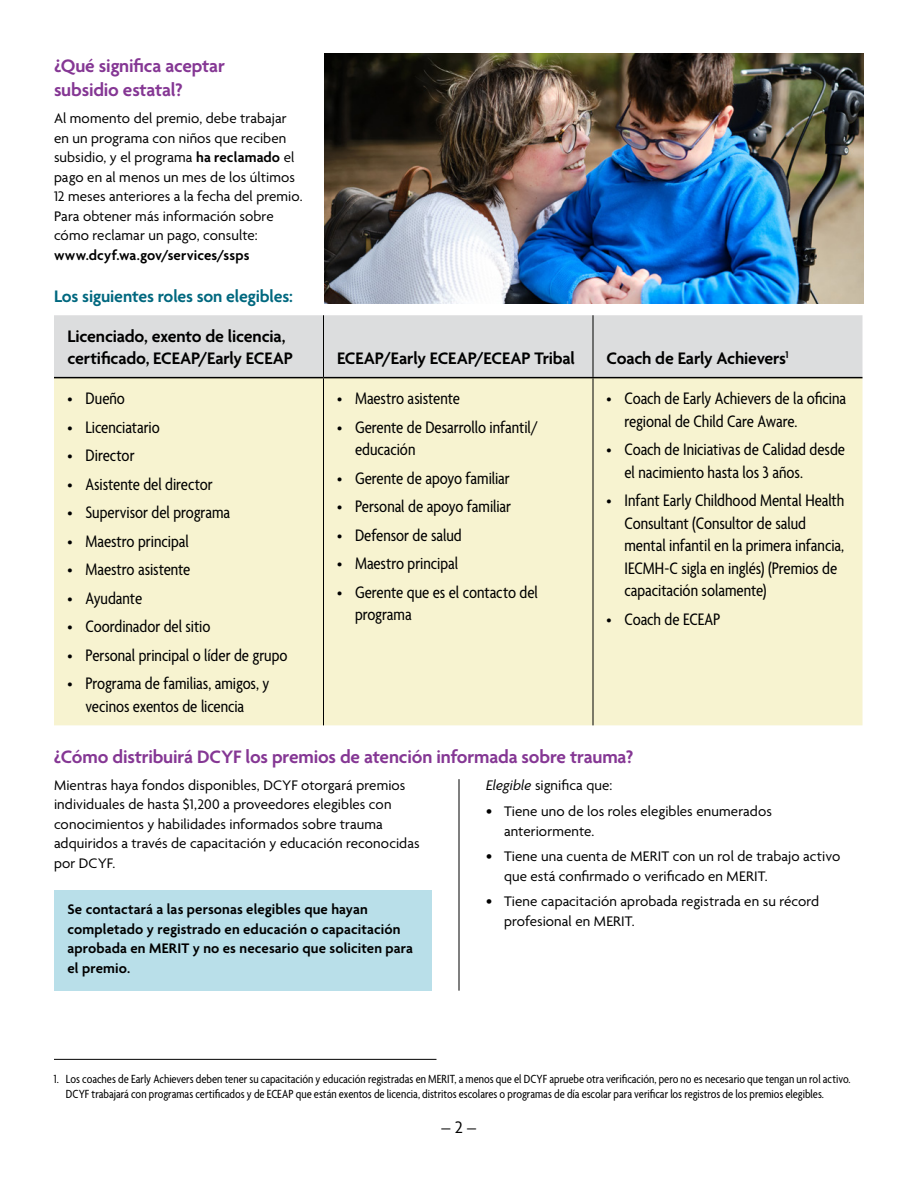
<style>
.page{position:relative;width:918px;height:1188px;background:#fff}
.page>*{position:absolute;margin:0;border:0;box-sizing:border-box;transform-origin:0 0}
.t1{font:600 19.5px/24px "Agenda";letter-spacing:-.01em;color:#853794}
.t2{font:condensed 18px/22.5px "Agenda";letter-spacing:-.005em;color:#000}
.t3{font:600 18px/22.5px "Agenda";letter-spacing:-.01em;color:#000}
.t4{font:600 18px "Agenda";letter-spacing:-.01em;color:#00687f}
.t5{font:18px "Agenda";color:#000}
.t6{font:15px/19.5px "Agenda";letter-spacing:.005em;color:#000}
.t7{font:600 15px/19.5px "Agenda";letter-spacing:.005em;color:#000}
.t8{font:condensed 12.75px/15.8px "Agenda";color:#000}
.s1{font-weight:600}
.s2{font-size:16.5px}
.s3{font-style:italic}
</style>
<div class="page">
<div style="left:54px;top:315px;width:808px;height:62px;background:#dcddde"></div>
<div style="left:54px;top:378px;width:808px;height:347px;background:#f7f3d0"></div>
<hr style="left:323px;top:315px;width:1px;height:62px;background:#000">
<hr style="left:593px;top:315px;width:1px;height:62px;background:#000">
<hr style="left:323px;top:378px;width:1px;height:347px;background:#000">
<hr style="left:593px;top:378px;width:1px;height:347px;background:#000">
<hr style="left:54px;top:377px;width:270px;height:1px;background:#000">
<hr style="left:324px;top:377px;width:269px;height:1px;background:#000">
<hr style="left:593px;top:377px;width:270px;height:1px;background:#000">
<hr style="left:54px;top:1059px;width:382px;height:1px;background:#000">
<div style="left:54px;top:890px;width:378px;height:101px;background:#b9dfe9"></div>
<hr style="left:459px;top:779px;width:1px;height:212px;background:#000">
<img style="left:324px;top:53px;width:540px;height:250px">
<p class="t1" style="left:54px;top:55px;width:172px">¿Qué significa aceptar subsidio estatal?</p>
<p class="t6" style="left:54px;top:110px;width:250px">Al momento del premio, debe trabajar en un programa con niños que reciben subsidio, y el programa <span class="s1">ha reclamado</span> el pago en al menos un mes de los últimos 12 meses anteriores a la fecha del premio.<br>Para obtener más información sobre cómo reclamar un pago, consulte:</p>
<p class="t7" style="left:54px;top:246px;width:197px">www.dcyf.wa.gov/services/ssps</p>
<p class="t4" style="left:54px;top:286px;width:240px">Los siguientes roles son elegibles:</p>
<p class="t3" style="left:68px;top:326px;width:227px">Licenciado, exento de licencia, certificado, ECEAP/Early ECEAP</p>
<p class="t2" style="left:68px;top:388px;width:59px"><span class="s2">•</span> Dueño</p>
<p class="t2" style="left:68px;top:417px;width:94px"><span class="s2">•</span> Licenciatario</p>
<p class="t2" style="left:68px;top:445px;width:69px"><span class="s2">•</span> Director</p>
<p class="t2" style="left:68px;top:474px;width:147px"><span class="s2">•</span> Asistente del director</p>
<p class="t2" style="left:68px;top:502px;width:164px"><span class="s2">•</span> Supervisor del programa</p>
<p class="t2" style="left:68px;top:531px;width:123px"><span class="s2">•</span> Maestro principal</p>
<p class="t2" style="left:68px;top:559px;width:125px"><span class="s2">•</span> Maestro asistente</p>
<p class="t2" style="left:68px;top:588px;width:76px"><span class="s2">•</span> Ayudante</p>
<p class="t2" style="left:68px;top:616px;width:145px"><span class="s2">•</span> Coordinador del sitio</p>
<p class="t2" style="left:68px;top:645px;width:222px"><span class="s2">•</span> Personal principal o líder de grupo</p>
<p class="t2" style="left:68px;top:673px;width:203px;text-align:center"><span class="s2">•</span> Programa de familias, amigos, y vecinos exentos de licencia</p>
<p class="t3" style="left:337px;top:348px;width:240px">ECEAP/Early ECEAP/ECEAP Tribal</p>
<p class="t3" style="left:606px;top:348px;width:184px">Coach de Early Achievers<sup>1</sup></p>
<p class="t2" style="left:337px;top:388px;width:125px"><span class="s2">•</span> Maestro asistente</p>
<p class="t2" style="left:355px;top:417px;width:185px;text-indent:-18px"><span class="s2">•</span> Gerente de Desarrollo infantil/ educación</p>
<p class="t2" style="left:337px;top:468px;width:174px"><span class="s2">•</span> Gerente de apoyo familiar</p>
<p class="t2" style="left:337px;top:496px;width:176px"><span class="s2">•</span> Personal de apoyo familiar</p>
<p class="t2" style="left:337px;top:525px;width:126px"><span class="s2">•</span> Defensor de salud</p>
<p class="t2" style="left:337px;top:553px;width:123px"><span class="s2">•</span> Maestro principal</p>
<p class="t2" style="left:355px;top:582px;width:184px;text-indent:-18px"><span class="s2">•</span> Gerente que es el contacto del programa</p>
<p class="t2" style="left:624px;top:388px;width:223px;text-indent:-18px"><span class="s2">•</span> Coach de Early Achievers de la oficina regional de Child Care Aware.</p>
<p class="t2" style="left:624px;top:439px;width:222px;text-indent:-18px"><span class="s2">•</span> Coach de Iniciativas de Calidad desde el nacimiento hasta los 3 años.</p>
<p class="t2" style="left:624px;top:490px;width:221px;text-indent:-18px"><span class="s2">•</span> Infant Early Childhood Mental Health Consultant (Consultor de salud mental infantil en la primera infancia, IECMH-C sigla en inglés) (Premios de capacitación solamente)</p>
<p class="t2" style="left:606px;top:609px;width:116px"><span class="s2">•</span> Coach de ECEAP</p>
<p class="t1" style="left:54px;top:746px;width:581px">¿Cómo distribuirá DCYF los premios de atención informada sobre trauma?</p>
<p class="t6" style="left:54px;top:776px;width:367px">Mientras haya fondos disponibles, DCYF otorgará premios individuales de hasta $1,200 a proveedores elegibles con conocimientos y habilidades informados sobre trauma adquiridos a través de capacitación y educación reconocidas por DCYF.</p>
<p class="t7" style="left:68px;top:901px;width:347px">Se contactará a las personas elegibles que hayan completado y registrado en educación o capacitación aprobada en MERIT y no es necesario que soliciten para el premio.</p>
<p class="t6" style="left:486px;top:776px;width:128px"><span class="s3">Elegible</span> significa que:</p>
<p class="t6" style="left:504px;top:803px;width:269px;text-indent:-18px"><span class="s2">•</span> Tiene uno de los roles elegibles enumerados anteriormente.</p>
<p class="t6" style="left:504px;top:848px;width:338px;text-indent:-18px"><span class="s2">•</span> Tiene una cuenta de MERIT con un rol de trabajo activo que está confirmado o verificado en MERIT.</p>
<p class="t6" style="left:504px;top:893px;width:317px;text-indent:-18px"><span class="s2">•</span> Tiene capacitación aprobada registrada en su récord profesional en MERIT.</p>
<p class="t8" style="left:66px;top:1071px;width:786px;text-indent:-12px">1. Los coaches de Early Achievers deben tener su capacitación y educación registradas en MERIT, a menos que el DCYF apruebe otra verificación, pero no es necesario que tengan un rol activo.<br>DCYF trabajará con programas certificados y de ECEAP que están exentos de licencia, distritos escolares o programas de día escolar para verificar los registros de los premios elegibles.</p>
<p class="t5" style="left:442px;top:1118px;width:36px">– 2 –</p>
</div>
